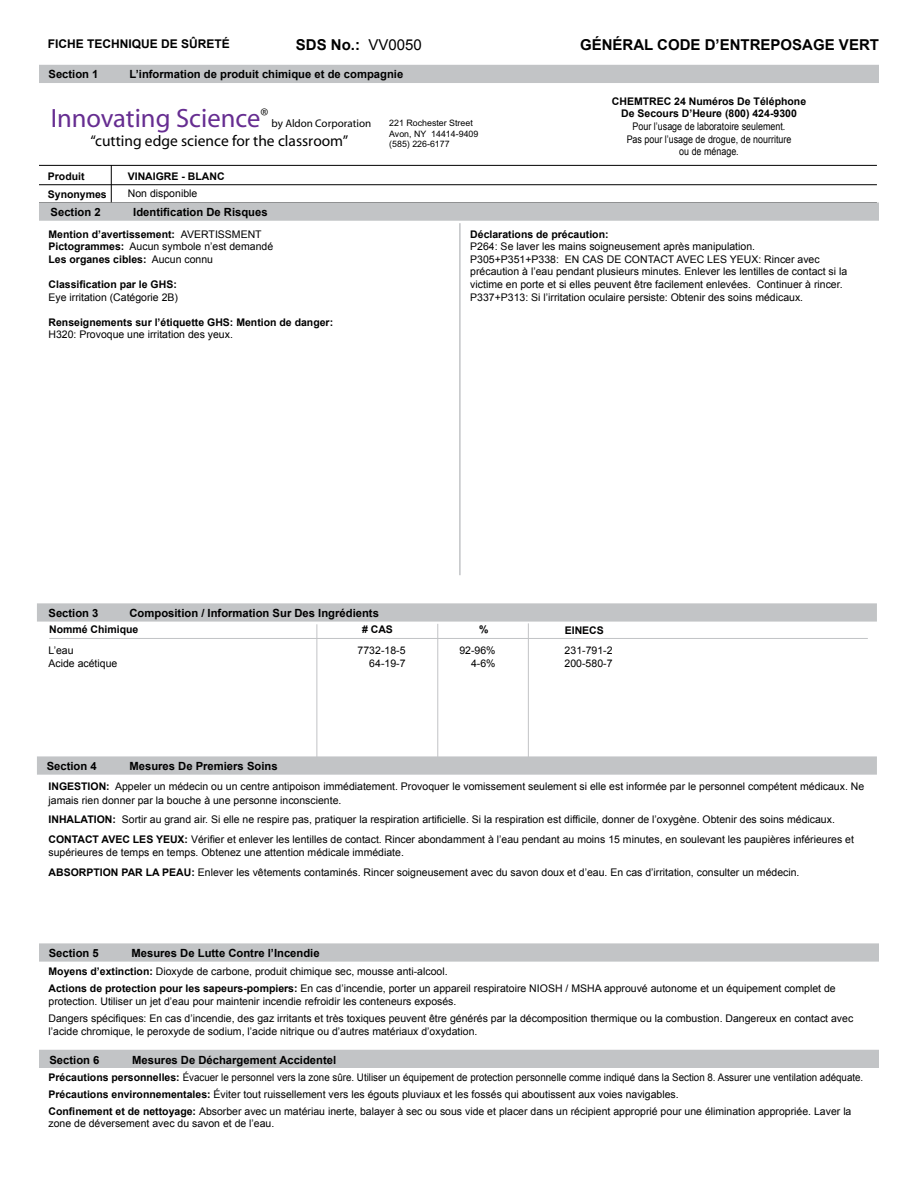
<style>
.page{position:relative;width:918px;height:1188px;background:#fff}
.page>*{position:absolute;margin:0;border:0;box-sizing:border-box;transform-origin:0 0}
.t1{font:26.55px "Myriad";color:#662d91}
.t2{font:15.45px "Myriad";color:#000}
.t3{font:700 15px "Arial";color:#000}
.t4{font:700 12px "Arial";color:#000}
.t5{font:700 11.25px "Arial";color:#000}
.t6{font:11.1px "Myriad";color:#000}
.t7{font:10.5px/12.6px "Arial";color:#000}
.t8{font:10.5px/16.8px "Arial";color:#000;scale:.93 1}
.t9{font:700 10.5px/12.6px "Arial";color:#000;text-align:center}
.t10{font:10.5px/12.6px "Arial";color:#000;text-align:center;scale:.85 1}
.t11{font:8.85px/10.6px "Arial";color:#000}
.s1{font-weight:400}
.s2{font-weight:700}
</style>
<div class="page">
<hr style="left:111px;top:165px;width:1px;height:39px;background:#000">
<div style="left:39px;top:65px;width:840px;height:18px;background:#c2c4c6"></div>
<div style="left:37px;top:756px;width:840px;height:19px;background:#c2c4c6;border:2px solid #c2c4c6"></div>
<div style="left:39px;top:943px;width:840px;height:19px;background:#c2c4c6;border:2px solid #c2c4c6"></div>
<hr style="left:39px;top:184px;width:838px;height:1px;background:#000">
<div style="left:39px;top:1050px;width:840px;height:18px;background:#c2c4c6"></div>
<div style="left:37px;top:603px;width:840px;height:19px;background:#c2c4c6;border:2px solid #c2c4c6"></div>
<div style="left:39px;top:202px;width:840px;height:19px;background:#c2c4c6;border:2px solid #c2c4c6"></div>
<hr style="left:39px;top:165px;width:838px;height:1px;background:#000">
<hr style="left:437px;top:624px;width:1px;height:135px;background:#c2c4c6">
<hr style="left:49px;top:638px;width:819px;height:1px;background:#c2c4c6">
<hr style="left:316px;top:624px;width:1px;height:135px;background:#c2c4c6">
<hr style="left:528px;top:623px;width:1px;height:135px;background:#c2c4c6">
<hr style="left:459px;top:223px;width:2px;height:352px;background:#c2c4c6">
<p class="t4" style="left:48px;top:36px;width:184px">FICHE TECHNIQUE DE SÛRETÉ</p>
<p class="t5" style="left:49px;top:67px;width:52px">Section 1</p>
<p class="t5" style="left:130px;top:67px;width:275px">L’information de produit chimique et de compagnie</p>
<h3 class="t3" style="left:296px;top:35px;width:127px">SDS No.: <span class="s1">VV0050</span></h3>
<h1 class="t1" style="left:51px;top:105px;width:219px">Innovating Science<sup>®</sup></h1>
<p class="t6" style="left:272px;top:118px;width:101px">by Aldon Corporation</p>
<h2 class="t2" style="left:91px;top:133px;width:259px">“cutting edge science for the classroom”</h2>
<p class="t9" style="left:48px;top:170px;width:38px">Produit</p>
<p class="t9" style="left:128px;top:170px;width:98px">VINAIGRE - BLANC</p>
<p class="t11" style="left:389px;top:118px;width:91px">221 Rochester Street<br>Avon, NY 14414-9409 (585) 226-6177</p>
<h3 class="t3" style="left:580px;top:35px;width:300px">GÉNÉRAL CODE D’ENTREPOSAGE VERT</h3>
<p class="t9" style="left:612px;top:95px;width:196px">CHEMTREC 24 Numéros De Téléphone<br>De Secours D’Heure (800) 424-9300</p>
<p class="t10" style="left:627px;top:120px;width:195px">Pour l’usage de laboratoire seulement.<br>Pas pour l’usage de drogue, de nourriture ou de ménage.</p>
<p class="t7" style="left:128px;top:187px;width:71px">Non disponible</p>
<p class="t9" style="left:49px;top:228px;width:226px;text-align:left">Mention d’avertissement: <span class="s1">AVERTISSMENT<br></span>Pictogrammes: <span class="s1">Aucun symbole n’est demandé<br></span>Les organes cibles: <span class="s1">Aucun connu</span></p>
<p class="t9" style="left:49px;top:278px;width:130px">Classification par le GHS:</p>
<p class="t7" style="left:49px;top:291px;width:131px">Eye irritation (Catégorie 2B)</p>
<p class="t9" style="left:49px;top:316px;width:286px">Renseignements sur l’étiquette GHS: Mention de danger:</p>
<p class="t7" style="left:49px;top:329px;width:186px">H320: Provoque une irritation des yeux.</p>
<p class="t9" style="left:48px;top:188px;width:60px">Synonymes</p>
<p class="t5" style="left:51px;top:204px;width:52px">Section 2</p>
<p class="t5" style="left:133px;top:204px;width:136px">Identification De Risques</p>
<p class="t9" style="left:470px;top:228px;width:140px">Déclarations de précaution:</p>
<p class="t7" style="left:470px;top:240px;width:379px">P264: Se laver les mains soigneusement après manipulation.<br>P305+P351+P338: EN CAS DE CONTACT AVEC LES YEUX: Rincer avec précaution à l’eau pendant plusieurs minutes. Enlever les lentilles de contact si la victime en porte et si elles peuvent être facilement enlevées. Continuer à rincer.<br>P337+P313: Si l’irritation oculaire persiste: Obtenir des soins médicaux.</p>
<p class="t5" style="left:49px;top:605px;width:52px">Section 3</p>
<p class="t5" style="left:130px;top:605px;width:251px">Composition / Information Sur Des Ingrédients</p>
<p class="t9" style="left:49px;top:623px;width:91px">Nommé Chimique</p>
<p class="t9" style="left:362px;top:623px;width:32px"># CAS</p>
<p class="t9" style="left:479px;top:623px;width:11px">%</p>
<p class="t9" style="left:565px;top:624px;width:41px">EINECS</p>
<p class="t7" style="left:49px;top:644px;width:27px">L’eau</p>
<p class="t7" style="left:358px;top:644px;width:49px">7732-18-5</p>
<p class="t7" style="left:459px;top:644px;width:38px">92-96%</p>
<p class="t7" style="left:565px;top:644px;width:49px">231-791-2</p>
<p class="t7" style="left:49px;top:657px;width:70px">Acide acétique</p>
<p class="t7" style="left:369px;top:657px;width:38px">64-19-7</p>
<p class="t7" style="left:471px;top:657px;width:26px">4-6%</p>
<p class="t7" style="left:565px;top:657px;width:49px">200-580-7</p>
<p class="t5" style="left:47px;top:759px;width:52px">Section 4</p>
<p class="t5" style="left:129px;top:759px;width:150px">Mesures De Premiers Soins</p>
<p class="t7" style="left:49px;top:780px;width:817px;line-height:13.5px"><span class="s2">INGESTION:</span> Appeler un médecin ou un centre antipoison immédiatement. Provoquer le vomissement seulement si elle est informée par le personnel compétent médicaux. Ne jamais rien donner par la bouche à une personne inconsciente.</p>
<p class="t7" style="left:49px;top:810px;width:807px;line-height:19.5px"><span class="s2">INHALATION:</span> Sortir au grand air. Si elle ne respire pas, pratiquer la respiration artificielle. Si la respiration est difficile, donner de l’oxygène. Obtenir des soins médicaux.<br><span class="s2">CONTACT AVEC LES YEUX:</span> Vérifier et enlever les lentilles de contact. Rincer abondamment à l’eau pendant au moins 15 minutes, en soulevant les paupières inférieures et</p>
<p class="t7" style="left:49px;top:843px;width:753px;line-height:19.5px">supérieures de temps en temps. Obtenez une attention médicale immédiate.<br><span class="s2">ABSORPTION PAR LA PEAU:</span> Enlever les vêtements contaminés. Rincer soigneusement avec du savon doux et d’eau. En cas d’irritation, consulter un médecin.</p>
<p class="t5" style="left:49px;top:946px;width:52px">Section 5</p>
<p class="t5" style="left:132px;top:946px;width:190px">Mesures De Lutte Contre l’Incendie</p>
<p class="t7" style="left:49px;top:963px;width:789px;line-height:17.1px"><span class="s2">Moyens d’extinction:</span> Dioxyde de carbone, produit chimique sec, mousse anti-alcool.<br><span class="s2">Actions de protection pour les sapeurs-pompiers:</span> En cas d’incendie, porter un appareil respiratoire NIOSH / MSHA approuvé autonome et un équipement complet de</p>
<p class="t7" style="left:49px;top:993px;width:806px;line-height:17.1px">protection. Utiliser un jet d’eau pour maintenir incendie refroidir les conteneurs exposés.<br>Dangers spécifiques: En cas d’incendie, des gaz irritants et très toxiques peuvent être générés par la décomposition thermique ou la combustion. Dangereux en contact avec</p>
<p class="t7" style="left:49px;top:1025px;width:430px">l’acide chromique, le peroxyde de sodium, l’acide nitrique ou d’autres matériaux d’oxydation.</p>
<p class="t5" style="left:49px;top:1052px;width:52px">Section 6</p>
<p class="t5" style="left:132px;top:1052px;width:206px">Mesures De Déchargement Accidentel</p>
<p class="t8" style="left:49px;top:1069px;width:878px"><span class="s2">Précautions personnelles:</span> Évacuer le personnel vers la zone sûre. Utiliser un équipement de protection personnelle comme indiqué dans la Section 8. Assurer une ventilation adéquate.<br><span class="s2">Précautions environnementales:</span> Éviter tout ruissellement vers les égouts pluviaux et les fossés qui aboutissent aux voies navigables.<br><span class="s2">Confinement et de nettoyage:</span> Absorber avec un matériau inerte, balayer à sec ou sous vide et placer dans un récipient approprié pour une élimination appropriée. Laver la</p>
<p class="t7" style="left:49px;top:1117px;width:227px">zone de déversement avec du savon et de l’eau.</p>
</div>
